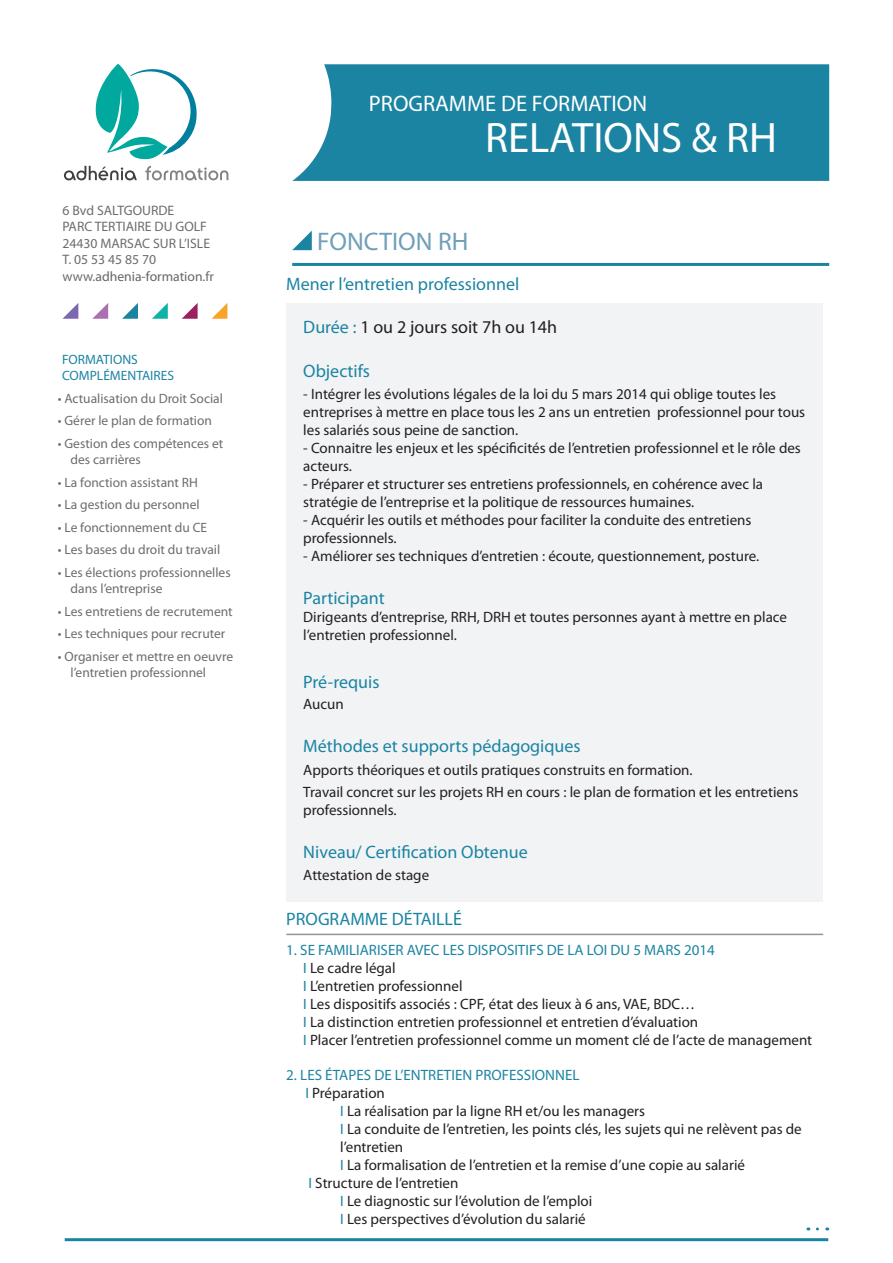
<style>
.page{position:relative;width:893px;height:1263px;background:#fff}
.page>*{position:absolute;margin:0;border:0;box-sizing:border-box;transform-origin:0 0}
.t1{font:42.75px "Myriad Pro";color:#fff}
.t2{font:25.5px "Myriad Pro";color:#6f9fb9}
.t3{font:22.5px "Myriad Pro";color:#fff}
.t4{font:18px "Myriad Pro";color:#1b84a3}
.t5{font:18px "Myriad Pro";color:#231f20}
.t6{font:15px/18px "Myriad Pro";color:#231f20}
.t7{font:15px "Myriad Pro";color:#1b84a3}
.t8{font:13.65px "Myriad Pro";color:#6c6d70}
.t9{font:13.65px "Myriad Pro";color:#686567}
.t10{font:13.5px/16.2px "Myriad Pro";color:#6c6d70}
.t11{font:13.5px "Myriad Pro";color:#1b84a3}
.s1{color:#6c6d70}
.s2{color:#1b84a3}
</style>
<div class="page">
<svg style="left:64px;top:166px;width:73px;height:14px"></svg>
<svg style="left:145px;top:166px;width:83px;height:14px"></svg>
<svg style="left:95px;top:64px;width:102px;height:96px"></svg>
<svg style="left:122px;top:303px;width:16px;height:16px"></svg>
<svg style="left:152px;top:303px;width:16px;height:16px"></svg>
<svg style="left:182px;top:303px;width:16px;height:16px"></svg>
<svg style="left:212px;top:303px;width:15px;height:16px"></svg>
<svg style="left:63px;top:303px;width:15px;height:16px"></svg>
<svg style="left:92px;top:303px;width:16px;height:16px"></svg>
<hr style="left:292px;top:263px;width:537px;height:3px;background:#1b84a3">
<svg style="left:292px;top:231px;width:20px;height:19px"></svg>
<div style="left:286px;top:303px;width:537px;height:598px;background:#f2f3f4"></div>
<hr style="left:286px;top:934px;width:537px;height:1px;background:#939598">
<hr style="left:65px;top:1238px;width:763px;height:3px;background:#1b84a3">
<svg style="left:817px;top:1227px;width:11px;height:3px"></svg>
<svg style="left:292px;top:64px;width:537px;height:117px;background:#298ba8"></svg>
<p class="t8" style="left:63px;top:202px;width:113px">6 Bvd SALTGOURDE</p>
<p class="t8" style="left:63px;top:218px;width:146px">PARC TERTIAIRE DU GOLF</p>
<p class="t8" style="left:63px;top:235px;width:149px">24430 MARSAC SUR L’ISLE</p>
<p class="t8" style="left:63px;top:251px;width:95px">T. 05 53 45 85 70</p>
<p class="t9" style="left:63px;top:268px;width:153px"><span class="s1">www.</span>adhenia-formation<span class="s1">.fr</span></p>
<p class="t11" style="left:62px;top:351px;width:77px">FORMATIONS</p>
<p class="t11" style="left:62px;top:367px;width:114px">COMPLÉMENTAIRES</p>
<p class="t10" style="left:58px;top:390px;width:167px">• Actualisation du Droit Social</p>
<p class="t10" style="left:58px;top:412px;width:156px">• Gérer le plan de formation</p>
<p class="t10" style="left:71px;top:435px;width:154px;text-indent:-13px">• Gestion des compétences et des carrières</p>
<p class="t10" style="left:58px;top:474px;width:142px">• La fonction assistant RH</p>
<p class="t10" style="left:58px;top:496px;width:143px">• La gestion du personnel</p>
<p class="t10" style="left:58px;top:519px;width:151px">• Le fonctionnement du CE</p>
<p class="t10" style="left:58px;top:541px;width:164px">• Les bases du droit du travail</p>
<p class="t10" style="left:71px;top:564px;width:162px;text-indent:-13px">• Les élections professionnelles dans l’entreprise</p>
<p class="t10" style="left:58px;top:603px;width:176px">• Les entretiens de recrutement</p>
<p class="t10" style="left:58px;top:625px;width:169px">• Les techniques pour recruter</p>
<p class="t10" style="left:71px;top:648px;width:164px;text-indent:-13px">• Organiser et mettre en oeuvre l’entretien professionnel</p>
<p class="t3" style="left:369px;top:90px;width:280px">PROGRAMME DE FORMATION</p>
<p class="t1" style="left:485px;top:112px;width:294px">RELATIONS &amp; RH</p>
<p class="t2" style="left:317px;top:226px;width:153px">FONCTION RH</p>
<p class="t4" style="left:286px;top:273px;width:235px">Mener l’entretien professionnel</p>
<p class="t5" style="left:303px;top:316px;width:255px"><span class="s2">Durée :</span> 1 ou 2 jours soit 7h ou 14h</p>
<p class="t4" style="left:303px;top:359px;width:68px">Objectifs</p>
<p class="t6" style="left:303px;top:385px;width:503px">- Intégrer les évolutions légales de la loi du 5 mars 2014 qui oblige toutes les entreprises à mettre en place tous les 2 ans un entretien professionnel pour tous les salariés sous peine de sanction.</p>
<p class="t6" style="left:303px;top:439px;width:499px">- Connaitre les enjeux et les spécificités de l’entretien professionnel et le rôle des acteurs.</p>
<p class="t6" style="left:303px;top:475px;width:461px">- Préparer et structurer ses entretiens professionnels, en cohérence avec la stratégie de l’entreprise et la politique de ressources humaines.</p>
<p class="t6" style="left:303px;top:511px;width:450px">- Acquérir les outils et méthodes pour faciliter la conduite des entretiens professionnels.</p>
<p class="t6" style="left:303px;top:547px;width:457px">- Améliorer ses techniques d’entretien : écoute, questionnement, posture.</p>
<p class="t4" style="left:303px;top:587px;width:83px">Participant</p>
<p class="t6" style="left:303px;top:608px;width:485px">Dirigeants d’entreprise, RRH, DRH et toutes personnes ayant à mettre en place l’entretien professionnel.</p>
<p class="t4" style="left:303px;top:670px;width:78px">Pré-requis</p>
<p class="t6" style="left:303px;top:695px;width:42px">Aucun</p>
<p class="t4" style="left:303px;top:735px;width:279px">Méthodes et supports pédagogiques</p>
<p class="t6" style="left:303px;top:760px;width:391px">Apports théoriques et outils pratiques construits en formation.</p>
<p class="t6" style="left:303px;top:782px;width:496px">Travail concret sur les projets RH en cours : le plan de formation et les entretiens professionnels.</p>
<p class="t4" style="left:303px;top:841px;width:226px">Niveau/ Certification Obtenue</p>
<p class="t6" style="left:303px;top:866px;width:127px">Attestation de stage</p>
<p class="t4" style="left:286px;top:908px;width:177px">PROGRAMME DÉTAILLÉ</p>
<p class="t6" style="left:303px;top:941px;width:510px;text-indent:-17px"><span class="s2">1. SE FAMILIARISER AVEC LES DISPOSITIFS DE LA LOI DU 5 MARS 2014<br>I</span> Le cadre légal<br><span class="s2">I</span> L’entretien professionnel<br><span class="s2">I</span> Les dispositifs associés : CPF, état des lieux à 6 ans, VAE, BDC…<br><span class="s2">I</span> La distinction entretien professionnel et entretien d’évaluation<br><span class="s2">I</span> Placer l’entretien professionnel comme un moment clé de l’acte de management</p>
<p class="t7" style="left:286px;top:1066px;width:295px">2. LES ÉTAPES DE L’ENTRETIEN PROFESSIONNEL</p>
<p class="t6" style="left:305px;top:1084px;width:81px"><span class="s2">I</span> Préparation</p>
<p class="t6" style="left:340px;top:1102px;width:306px"><span class="s2">I</span> La réalisation par la ligne RH et/ou les managers</p>
<p class="t6" style="left:340px;top:1120px;width:463px"><span class="s2">I</span> La conduite de l’entretien, les points clés, les sujets qui ne relèvent pas de</p>
<p class="t6" style="left:340px;top:1138px;width:64px">l’entretien</p>
<p class="t6" style="left:340px;top:1156px;width:406px"><span class="s2">I</span> La formalisation de l’entretien et la remise d’une copie au salarié</p>
<p class="t6" style="left:309px;top:1174px;width:151px"><span class="s2">I</span> Structure de l’entretien</p>
<p class="t6" style="left:340px;top:1192px;width:253px"><span class="s2">I</span> Le diagnostic sur l’évolution de l’emploi</p>
<p class="t6" style="left:340px;top:1210px;width:247px"><span class="s2">I</span> Les perspectives d’évolution du salarié</p>
</div>
